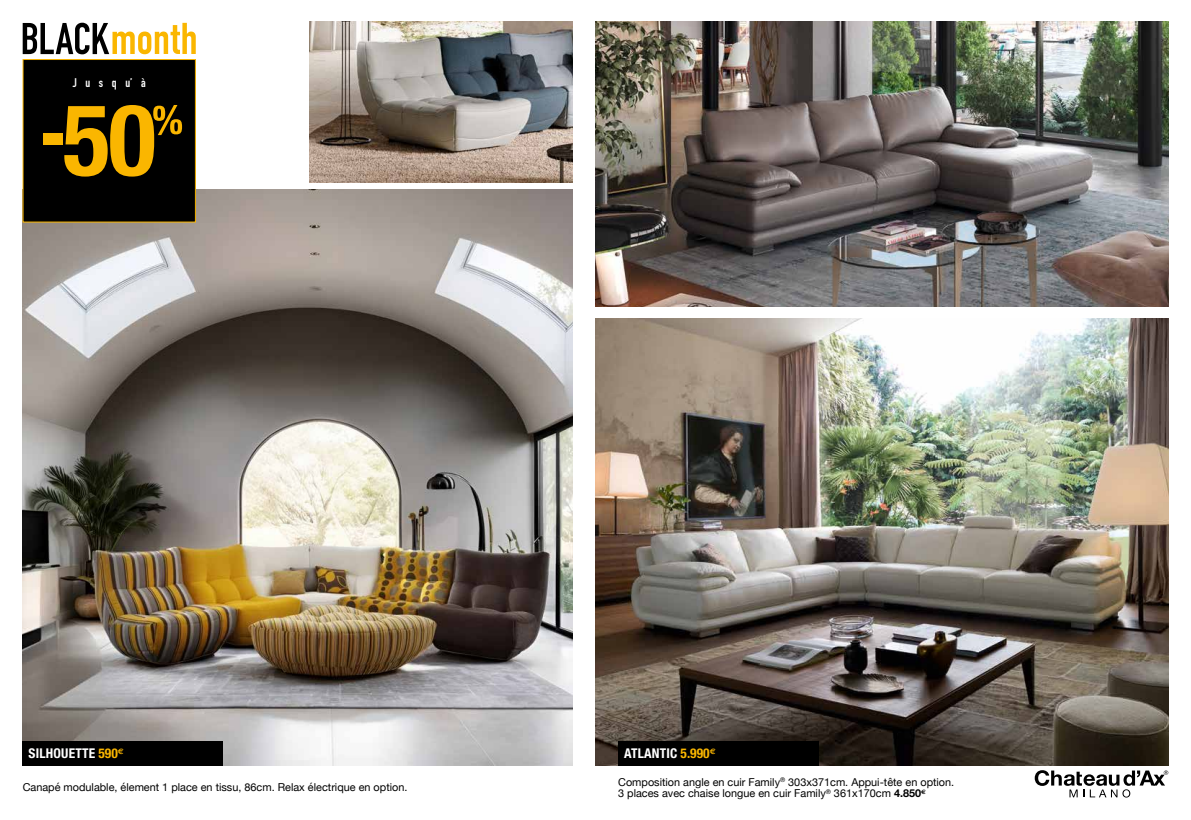
<style>
.page{position:relative;width:1191px;height:820px;background:#fff}
.page>*{position:absolute;margin:0;border:0;box-sizing:border-box;transform-origin:0 0}
.t1{font:700 condensed 13.5px "Helvetica Neue";letter-spacing:.015em;color:#fff}
.t2{font:700 12.4px "DIN Condensed";letter-spacing:.7em;color:#fff}
.t3{font:10.9px/11.4px "Helvetica Neue";color:#000}
.t4{font:700 6.3px "Euro Sans";color:#000}
.s1{color:#fab600}
.s2{font-weight:700}
</style>
<div class="page">
<img style="left:595px;top:318px;width:573px;height:447px">
<img style="left:23px;top:190px;width:550px;height:575px">
<img style="left:309px;top:22px;width:263px;height:160px">
<div style="left:23px;top:740px;width:200px;height:25px;background:#000"></div>
<div style="left:618px;top:740px;width:200px;height:25px;background:#000"></div>
<img style="left:595px;top:22px;width:573px;height:284px">
<svg style="left:23px;top:23px;width:173px;height:31px"></svg>
<div style="left:23px;top:59px;width:172px;height:163px;background:#000"></div>
<div style="left:23px;top:59px;width:173px;height:163px;border:1px solid #fab600"></div>
<svg style="left:64px;top:105px;width:118px;height:71px"></svg>
<div style="left:43px;top:133px;width:20px;height:11px;background:#fab600"></div>
<svg style="left:1034px;top:770px;width:134px;height:27px"></svg>
<p class="t2" style="left:73px;top:74px;width:74px">Jusqu’à</p>
<p class="t1" style="left:29px;top:744px;width:97px">SILHOUETTE <span class="s1">590</span><sup>E</sup></p>
<p class="t1" style="left:624px;top:744px;width:93px">ATLANTIC <span class="s1">5.990</span><sup>E</sup></p>
<p class="t3" style="left:618px;top:776px;width:337px">Composition angle en cuir Family<sup>®</sup> 303x371cm. Appui-tête en option.<br>3 places avec chaise longue en cuir Family<sup>®</sup> 361x170cm <span class="s2">4.850</span></p>
<p class="t3" style="left:23px;top:782px;width:386px">Canapé modulable, élement 1 place en tissu, 86cm. Relax électrique en option.</p>
<p class="t4" style="left:921px;top:787px;width:6px">E</p>
</div>
